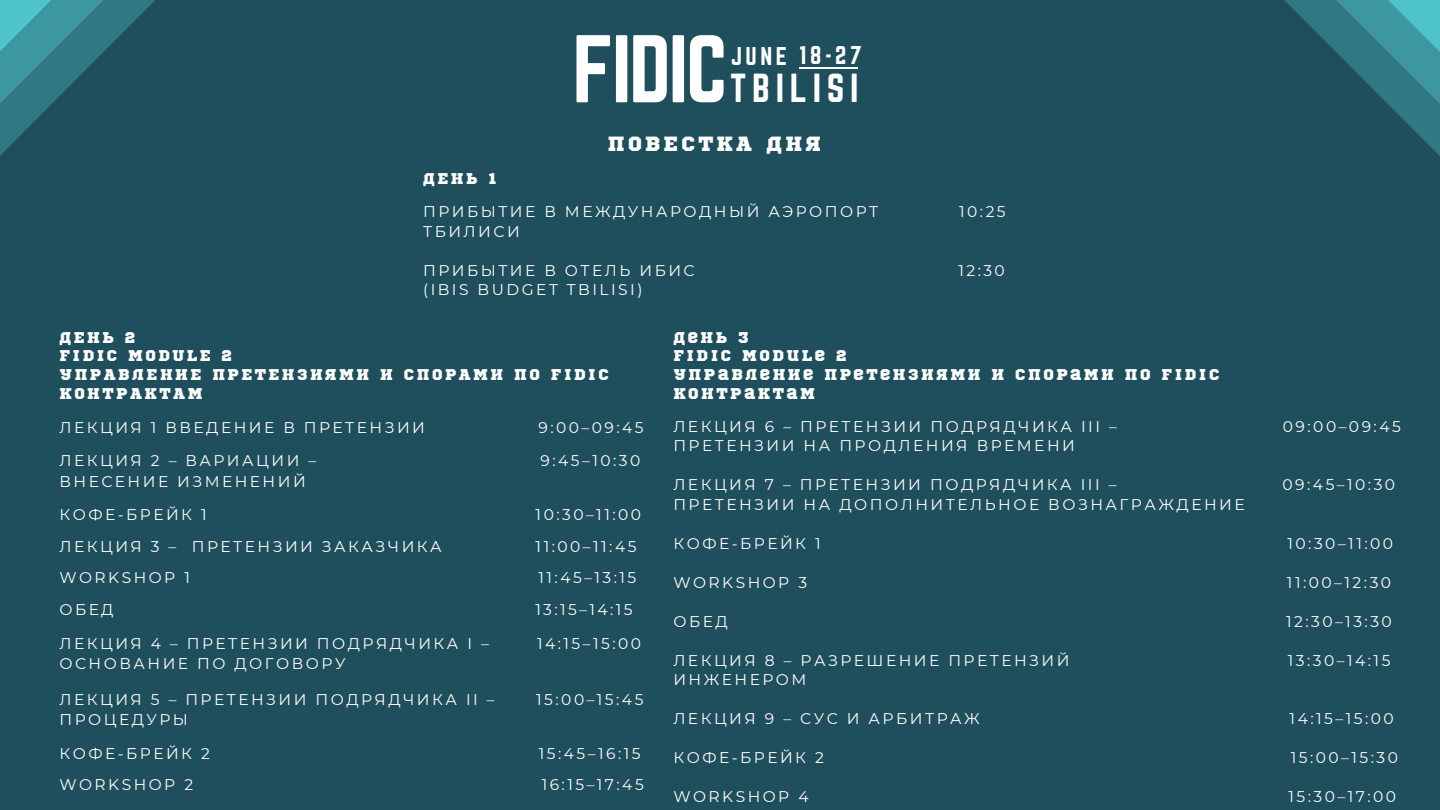
<style>
.page{position:relative;width:1440px;height:810px;background:#1f4f5c}
.page>*{position:absolute;margin:0;border:0;box-sizing:border-box;transform-origin:0 0}
.t1{font:83.9px "Norwester";letter-spacing:-.03em;color:#fff}
.t2{font:35.5px "Norwester";letter-spacing:.16em;color:#fff}
.t3{font:22.5px "Norwester";letter-spacing:.16em;color:#fff}
.t4{font:20.5px "Sports World";letter-spacing:.16em;color:#fff}
.t5{font:15.5px/33.8px "Montserrat";letter-spacing:.16em;color:#fff}
.t6{font:15.5px/18.8px "Sports World";letter-spacing:.16em;color:#fff}
</style>
<div class="page">
<hr style="left:799px;top:68px;width:59px;height:1px;background:#fff">
<svg style="left:1284px;top:0;width:156px;height:156px"></svg>
<svg style="left:0;top:0;width:155px;height:155px"></svg>
<h1 class="t1" style="left:572px;top:18px;width:157px">FIDIC</h1>
<h3 class="t3" style="left:731px;top:41px;width:133px">JUNE 18-27</h3>
<h2 class="t2" style="left:730px;top:66px;width:130px">TBILISI</h2>
<h3 class="t4" style="left:608px;top:134px;width:215px">ПОВЕСТКА ДНЯ</h3>
<p class="t6" style="left:423px;top:169px;width:75px">ДЕНЬ 1</p>
<p class="t5" style="left:423px;top:195px;width:457px">ПРИБЫТИЕ В МЕЖДУНАРОДНЫЙ АЭРОПОРТ</p>
<p class="t5" style="left:959px;top:195px;width:48px">10:25</p>
<p class="t5" style="left:423px;top:214px;width:98px">ТБИЛИСИ</p>
<p class="t5" style="left:423px;top:253px;width:273px">ПРИБЫТИЕ В ОТЕЛЬ ИБИС</p>
<p class="t5" style="left:958px;top:253px;width:48px">12:30</p>
<p class="t5" style="left:423px;top:273px;width:221px">(IBIS BUDGET TBILISI)</p>
<p class="t6" style="left:59px;top:329px;width:551px">ДЕНЬ 2<br>FIDIC MODULE 2<br>УПРАВЛЕНИЕ ПРЕТЕНЗИЯМИ И СПОРАМИ ПО FIDIC<br>КОНТРАКТАМ</p>
<p class="t5" style="left:59px;top:410px;width:367px">ЛЕКЦИЯ 1 ВВЕДЕНИЕ В ПРЕТЕНЗИИ</p>
<p class="t5" style="left:538px;top:410px;width:107px">9:00–09:45</p>
<p class="t5" style="left:59px;top:444px;width:258px">ЛЕКЦИЯ 2 – ВАРИАЦИИ –</p>
<p class="t5" style="left:541px;top:444px;width:101px">9:45–10:30</p>
<p class="t5" style="left:59px;top:464px;width:248px">ВНЕСЕНИЕ ИЗМЕНЕНИЙ<br>КОФЕ-БРЕЙК 1</p>
<p class="t6" style="left:673px;top:329px;width:548px">ДЕНЬ 3<br>FIDIC MODULE 2<br>УПРАВЛЕНИЕ ПРЕТЕНЗИЯМИ И СПОРАМИ ПО FIDIC<br>КОНТРАКТАМ</p>
<p class="t5" style="left:673px;top:409px;width:445px">ЛЕКЦИЯ 6 – ПРЕТЕНЗИИ ПОДРЯДЧИКА III –</p>
<p class="t5" style="left:1283px;top:409px;width:120px">09:00–09:45</p>
<p class="t5" style="left:673px;top:429px;width:403px">ПРЕТЕНЗИИ НА ПРОДЛЕНИЯ ВРЕМЕНИ</p>
<p class="t5" style="left:673px;top:468px;width:445px">ЛЕКЦИЯ 7 – ПРЕТЕНЗИИ ПОДРЯДЧИКА III –</p>
<p class="t5" style="left:1283px;top:468px;width:114px">09:45–10:30</p>
<p class="t5" style="left:673px;top:487px;width:573px">ПРЕТЕНЗИИ НА ДОПОЛНИТЕЛЬНОЕ ВОЗНАГРАЖДЕНИЕ</p>
<p class="t5" style="left:673px;top:526px;width:149px">КОФЕ-БРЕЙК 1</p>
<p class="t5" style="left:1288px;top:526px;width:107px">10:30–11:00</p>
<p class="t5" style="left:673px;top:565px;width:135px">WORKSHOP 3</p>
<p class="t5" style="left:1287px;top:565px;width:106px">11:00–12:30</p>
<p class="t5" style="left:673px;top:604px;width:56px">ОБЕД</p>
<p class="t5" style="left:1286px;top:604px;width:107px">12:30–13:30</p>
<p class="t5" style="left:673px;top:643px;width:398px">ЛЕКЦИЯ 8 – РАЗРЕШЕНИЕ ПРЕТЕНЗИЙ</p>
<p class="t5" style="left:1288px;top:643px;width:104px">13:30–14:15</p>
<p class="t5" style="left:673px;top:663px;width:135px">ИНЖЕНЕРОМ</p>
<p class="t5" style="left:673px;top:702px;width:308px">ЛЕКЦИЯ 9 – СУС И АРБИТРАЖ</p>
<p class="t5" style="left:1290px;top:702px;width:106px">14:15–15:00</p>
<p class="t5" style="left:673px;top:741px;width:152px">КОФЕ-БРЕЙК 2</p>
<p class="t5" style="left:1291px;top:741px;width:109px">15:00–15:30</p>
<p class="t5" style="left:673px;top:780px;width:137px">WORKSHOP 4</p>
<p class="t5" style="left:1288px;top:780px;width:109px">15:30–17:00</p>
<p class="t5" style="left:536px;top:498px;width:107px">10:30–11:00</p>
<p class="t5" style="left:59px;top:529px;width:384px">ЛЕКЦИЯ 3 – ПРЕТЕНЗИИ ЗАКАЗЧИКА</p>
<p class="t5" style="left:536px;top:529px;width:102px">11:00–11:45</p>
<p class="t5" style="left:59px;top:561px;width:132px">WORKSHOP 1</p>
<p class="t5" style="left:538px;top:561px;width:99px">11:45–13:15</p>
<p class="t5" style="left:59px;top:592px;width:56px">ОБЕД</p>
<p class="t5" style="left:535px;top:592px;width:99px">13:15–14:15</p>
<p class="t5" style="left:59px;top:626px;width:431px">ЛЕКЦИЯ 4 – ПРЕТЕНЗИИ ПОДРЯДЧИКА I –</p>
<p class="t5" style="left:537px;top:626px;width:106px">14:15–15:00</p>
<p class="t5" style="left:59px;top:646px;width:288px">ОСНОВАНИЕ ПО ДОГОВОРУ</p>
<p class="t5" style="left:59px;top:682px;width:437px">ЛЕКЦИЯ 5 – ПРЕТЕНЗИИ ПОДРЯДЧИКА II –</p>
<p class="t5" style="left:536px;top:682px;width:109px">15:00–15:45</p>
<p class="t5" style="left:59px;top:703px;width:152px">ПРОЦЕДУРЫ<br>КОФЕ-БРЕЙК 2</p>
<p class="t5" style="left:539px;top:736px;width:103px">15:45–16:15</p>
<p class="t5" style="left:59px;top:768px;width:135px">WORKSHOP 2</p>
<p class="t5" style="left:542px;top:768px;width:104px">16:15–17:45</p>
</div>
